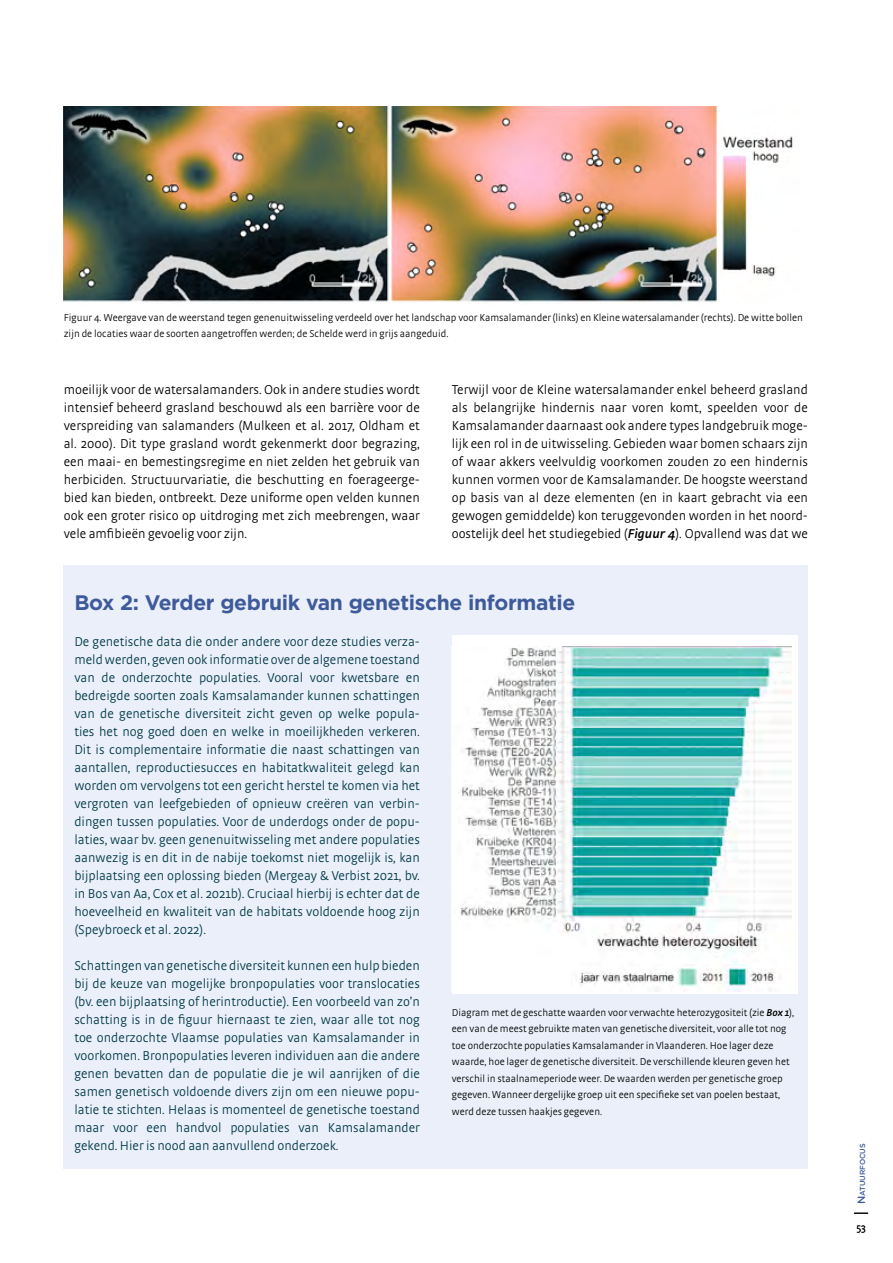
<style>
.page{position:relative;width:893px;height:1263px;background:#fff}
.page>*{position:absolute;margin:0;border:0;box-sizing:border-box;transform-origin:0 0}
.t1{font:700 21px "Gotham";letter-spacing:-.015em;color:#3e5a9a}
.t2{font:300 13.5px/18px "Strada OT";color:#003846;text-align:justify}
.t3{font:300 13.5px/18px "Strada OT";color:#000;text-align:justify}
.t4{font:300 10.5px/16.5px "Strada OT";color:#000}
.t5{font:500 7.35px "Gotham";color:#3e5a9a}
.s1{font-weight:600;font-style:italic}
.s2{font-size:10.5px}
</style>
<div class="page">
<svg style="left:854px;top:1213px;width:14px;height:1px"></svg>
<img style="left:64px;top:106px;width:729px;height:196px">
<div style="left:64px;top:565px;width:744px;height:603px;background:#eaeff9"></div>
<div style="left:452px;top:635px;width:345px;height:359px;background:#fff"></div>
<img style="left:459px;top:646px;width:332px;height:345px">
<p class="t4" style="left:64px;top:309px;width:741px">Figuur 4. Weergave van de weerstand tegen genenuitwisseling verdeeld over het landschap voor Kamsalamander (links) en Kleine watersalamander (rechts). De witte bollen zijn de locaties waar de soorten aangetroffen werden; de Schelde werd in grijs aangeduid.</p>
<p class="t3" style="left:64px;top:381px;width:358px">moeilijk voor de watersalamanders. Ook in andere studies wordt intensief beheerd grasland beschouwd als een barrière voor de verspreiding van salamanders (Mulkeen et al. 2017, Oldham et al. 2000). Dit type grasland wordt gekenmerkt door begrazing, een maai- en bemestingsregime en niet zelden het gebruik van herbiciden. Structuurvariatie, die beschutting en foerageerge&shy;bied kan bieden, ontbreekt. Deze uniforme open velden kunnen ook een groter risico op uitdroging met zich meebrengen, waar vele amfibieën gevoelig voor zijn.</p>
<p class="t3" style="left:452px;top:381px;width:358px">Terwijl voor de Kleine watersalamander enkel beheerd grasland als belangrijke hindernis naar voren komt, speelden voor de Kamsalamander daarnaast ook andere types landgebruik moge&shy;lijk een rol in de uitwisseling. Gebieden waar bomen schaars zijn of waar akkers veelvuldig voorkomen zouden zo een hindernis kunnen vormen voor de Kamsalamander. De hoogste weerstand op basis van al deze elementen (en in kaart gebracht via een gewogen gemiddelde) kon teruggevonden worden in het noord&shy;oostelijk deel het studiegebied (<span class="s1">Figuur 4</span>). Opvallend was dat we</p>
<h1 class="t1" style="left:74px;top:589px;width:502px">Box 2: Verder gebruik van genetische informatie</h1>
<p class="t2" style="left:74px;top:633px;width:347px">De genetische data die onder andere voor deze studies verza&shy;meld werden, geven ook informatie over de algemene toestand van de onderzochte populaties. Vooral voor kwetsbare en bedreigde soorten zoals Kamsalamander kunnen schattingen van de genetische diversiteit zicht geven op welke popula&shy;ties het nog goed doen en welke in moeilijkheden verkeren.<br>Dit is complementaire informatie die naast schattingen van aantallen, reproductiesucces en habitatkwaliteit gelegd kan worden om vervolgens tot een gericht herstel te komen via het vergroten van leefgebieden of opnieuw creëren van verbin&shy;dingen tussen populaties. Voor de underdogs onder de popu&shy;laties, waar bv. geen genenuitwisseling met andere populaties aanwezig is en dit in de nabije toekomst niet mogelijk is, kan bijplaatsing een oplossing bieden (Mergeay &amp; Verbist 2021, bv. in Bos van Aa, Cox et al. 2021b). Cruciaal hierbij is echter dat de hoeveelheid en kwaliteit van de habitats voldoende hoog zijn (Speybroeck et al. 2022).</p>
<p class="t2" style="left:74px;top:957px;width:347px">Schattingen van genetische diversiteit kunnen een hulp bieden bij de keuze van mogelijke bronpopulaties voor translocaties (bv. een bijplaatsing of herintroductie). Een voorbeeld van zo’n schatting is in de figuur hiernaast te zien, waar alle tot nog toe onderzochte Vlaamse populaties van Kamsalamander in voorkomen. Bronpopulaties leveren individuen aan die andere genen bevatten dan de populatie die je wil aanrijken of die samen genetisch voldoende divers zijn om een nieuwe popu&shy;latie te stichten. Helaas is momenteel de genetische toestand maar voor een handvol populaties van Kamsalamander gekend. Hier is nood aan aanvullend onderzoek.</p>
<p class="t4" style="left:452px;top:1004px;width:344px">Diagram met de geschatte waarden voor verwachte heterozygositeit (zie <span class="s1">Box 1</span>), een van de meest gebruikte maten van genetische diversiteit, voor alle tot nog toe onderzochte populaties Kamsalamander in Vlaanderen. Hoe lager deze waarde, hoe lager de genetische diversiteit. De verschillende kleuren geven het verschil in staalnameperiode weer. De waarden werden per genetische groep gegeven. Wanneer dergelijke groep uit een specifieke set van poelen bestaat, werd deze tussen haakjes gegeven.</p>
<p class="t5" style="left:858px;top:1204px;width:63px;rotate:-90deg"><span class="s2">N</span>atuurfocus</p>
<p class="t4" style="left:856px;top:1219px;width:11px">53</p>
</div>
